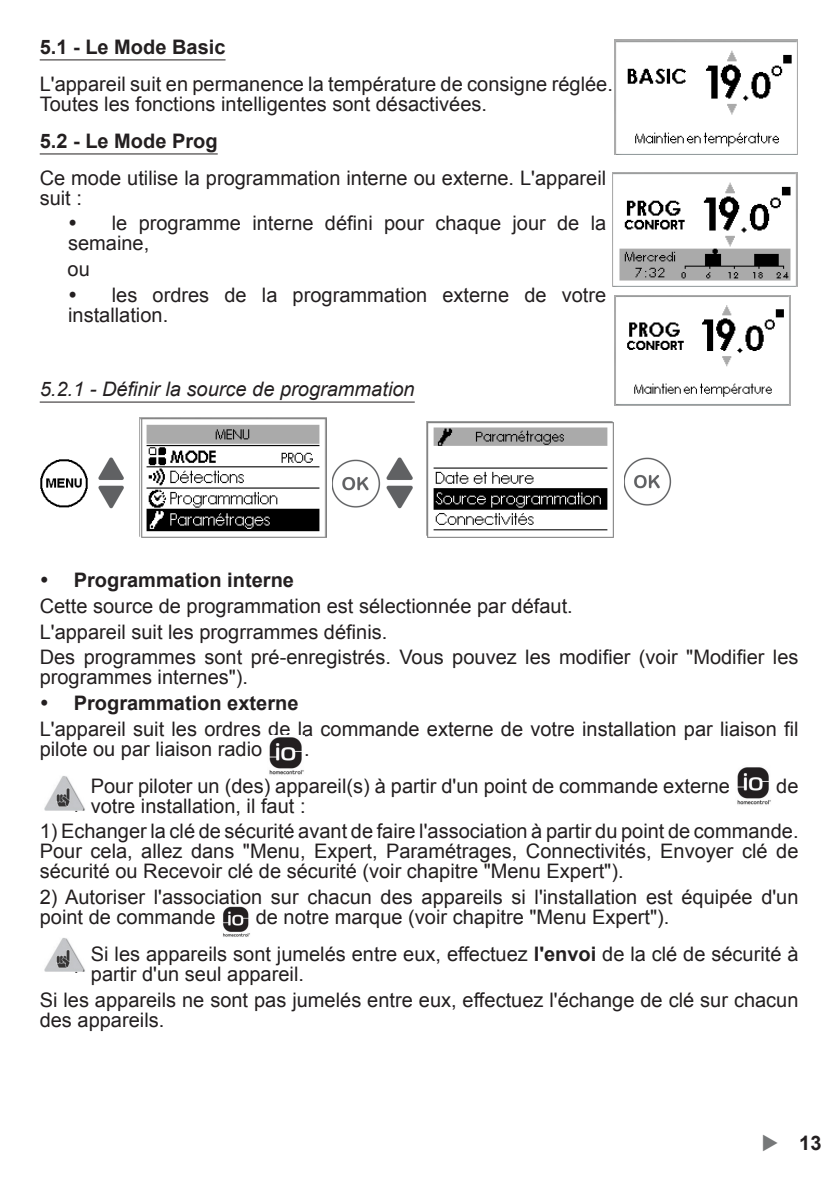
<style>
.page{position:relative;width:840px;height:1191px;background:#fff}
.page>*{position:absolute;margin:0;border:0;box-sizing:border-box;transform-origin:0 0}
.t1{font:20px/20px "Arial";color:#231f20}
.t2{font:700 20px "Arial";color:#231f20}
.t3{font:italic 20px "Arial";color:#231f20}
.s1{font-weight:700}
.s2{color:#767879}
</style>
<div class="page">
<hr style="left:40px;top:59px;width:185px;height:1px;background:#231f20">
<hr style="left:40px;top:153px;width:177px;height:1px;background:#231f20">
<hr style="left:40px;top:401px;width:374px;height:1px;background:#231f20">
<img style="left:269px;top:737px;width:35px;height:38px">
<img style="left:737px;top:767px;width:33px;height:38px">
<img style="left:223px;top:906px;width:27px;height:31px">
<img style="left:614px;top:40px;width:183px;height:114px">
<img style="left:612px;top:172px;width:184px;height:115px">
<img style="left:614px;top:296px;width:175px;height:109px">
<img style="left:139px;top:418px;width:187px;height:120px">
<img style="left:40px;top:459px;width:48px;height:49px">
<img style="left:98px;top:457px;width:26px;height:52px">
<img style="left:333px;top:459px;width:47px;height:48px">
<img style="left:386px;top:457px;width:27px;height:52px">
<img style="left:426px;top:421px;width:187px;height:117px">
<img style="left:624px;top:457px;width:47px;height:49px">
<img style="left:44px;top:776px;width:41px;height:35px">
<img style="left:44px;top:938px;width:41px;height:34px">
<p class="t2" style="left:40px;top:33px;width:187px">5.1 - Le Mode Basic</p>
<p class="t1" style="left:40px;top:74px;width:574px">L'appareil suit en permanence la température de consigne réglée.<br>Toutes les fonctions intelligentes sont désactivées.</p>
<p class="t2" style="left:40px;top:127px;width:179px">5.2 - Le Mode Prog</p>
<p class="t1" style="left:40px;top:168px;width:567px">Ce mode utilise la programmation interne ou externe. L'appareil suit :</p>
<p class="t1" style="left:68px;top:214px;width:539px;text-indent:44px">le programme interne défini pour chaque jour de la semaine,</p>
<p class="t1" style="left:67px;top:259px;width:24px">ou</p>
<p class="t1" style="left:68px;top:285px;width:539px;text-indent:44px">les ordres de la programmation externe de votre installation.</p>
<p class="t3" style="left:40px;top:376px;width:376px">5.2.1 - Définir la source de programmation</p>
<p class="t2" style="left:74px;top:567px;width:222px">Programmation interne</p>
<p class="t1" style="left:40px;top:593px;width:759px;line-height:25.6px">Cette source de programmation est sélectionnée par défaut.<br>L'appareil suit les progrrammes définis.<br>Des programmes sont pré-enregistrés. Vous pouvez les modifier (voir "Modifier les</p>
<p class="t1" style="left:40px;top:667px;width:210px">programmes internes").</p>
<p class="t2" style="left:74px;top:689px;width:226px">Programmation externe</p>
<p class="t1" style="left:40px;top:719px;width:759px">L'appareil suit les ordres de la commande externe de votre installation par liaison fil pilote ou par liaison radio</p>
<p class="t1" style="left:91px;top:730px;width:640px;line-height:37px;text-indent:213px">.<br>Pour piloter un (des) appareil(s) à partir d'un point de commande externe</p>
<p class="t1" style="left:775px;top:776px;width:24px">de</p>
<p class="t1" style="left:91px;top:796px;width:216px">votre installation, il faut :</p>
<p class="t1" style="left:40px;top:821px;width:759px;text-align:justify">1) Echanger la clé de sécurité avant de faire l'association à partir du point de commande.<br>Pour cela, allez dans "Menu, Expert, Paramétrages, Connectivités, Envoyer clé de sécurité ou Recevoir clé de sécurité (voir chapitre "Menu Expert").</p>
<p class="t1" style="left:40px;top:887px;width:759px">2) Autoriser l'association sur chacun des appareils si l'installation est équipée d'un point de commande</p>
<p class="t1" style="left:91px;top:898px;width:708px;line-height:37px;text-indent:165px">de notre marque (voir chapitre "Menu Expert").<br>Si les appareils sont jumelés entre eux, effectuez <span class="s1">l'envoi</span> de la clé de sécurité à</p>
<p class="t1" style="left:40px;top:961px;width:759px;line-height:25.6px;text-indent:51px">partir d'un seul appareil.<br>Si les appareils ne sont pas jumelés entre eux, effectuez l'échange de clé sur chacun</p>
<p class="t1" style="left:40px;top:1010px;width:126px">des appareils.</p>
<p class="t2" style="left:761px;top:1129px;width:61px"><span class="s2">◆</span> 13</p>
</div>
